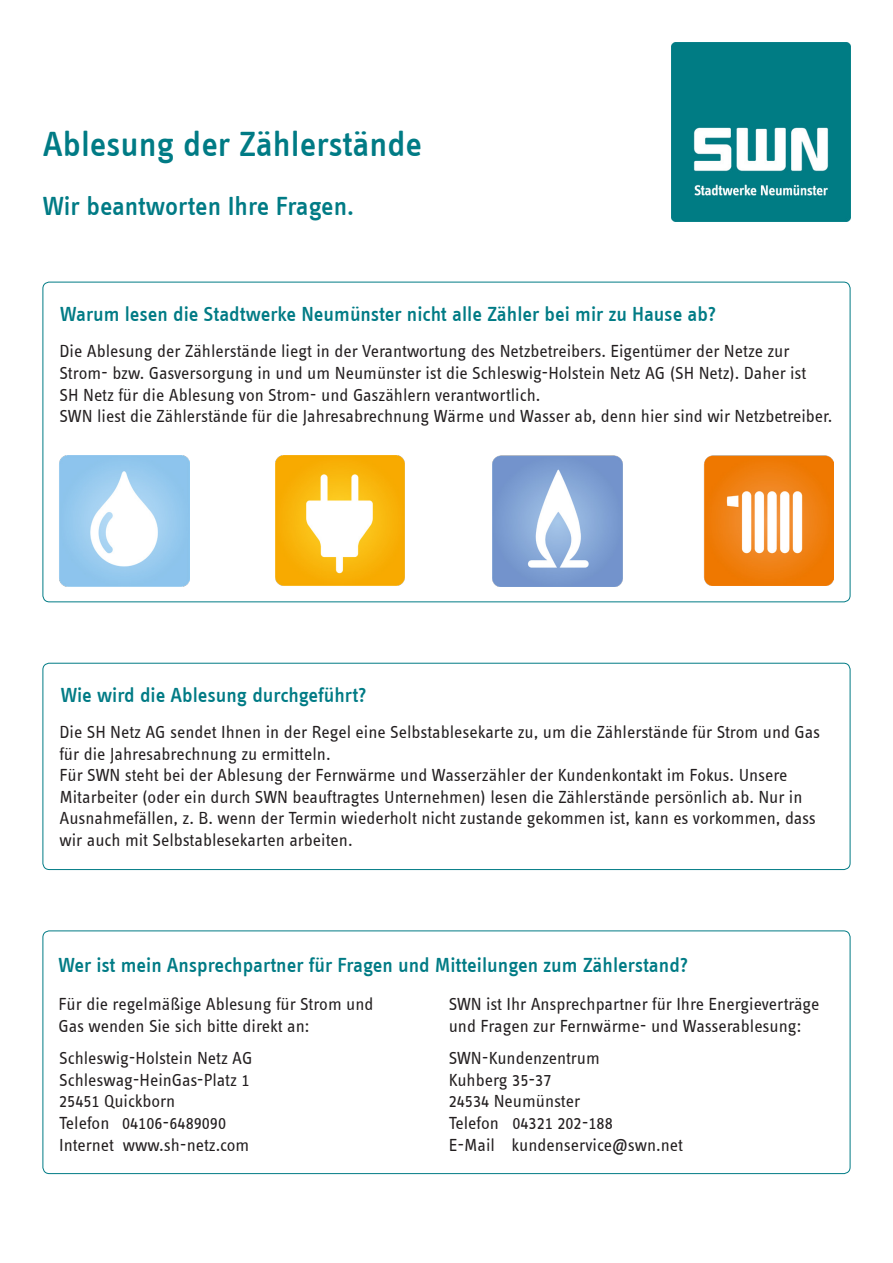
<style>
.page{position:relative;width:893px;height:1263px;background:#fff}
.page>*{position:absolute;margin:0;border:0;box-sizing:border-box;transform-origin:0 0}
.t1{font:36px "Info Text Medium Tf";color:#007b85}
.t2{font:27px "Info Text Medium Tf";color:#007b85}
.t3{font:21px "Info Text Medium Tf";color:#007b85}
.t4{font:18px/21.6px "Info Text Regular Tf";color:#231f20}
</style>
<div class="page">
<div style="left:43px;top:930px;width:807px;height:244px;border:1px solid #007b85;border-radius:7px"></div>
<div style="left:43px;top:663px;width:807px;height:207px;border:1px solid #007b85;border-radius:7px"></div>
<img style="left:672px;top:43px;width:178px;height:178px">
<img style="left:59px;top:456px;width:130px;height:131px">
<img style="left:275px;top:456px;width:130px;height:130px">
<img style="left:492px;top:455px;width:131px;height:131px">
<img style="left:704px;top:455px;width:130px;height:130px">
<p class="t1" style="left:43px;top:124px;width:381px">Ablesung der Zählerstände</p>
<p class="t2" style="left:43px;top:191px;width:313px">Wir beantworten Ihre Fragen.</p>
<p class="t3" style="left:60px;top:302px;width:658px">Warum lesen die Stadtwerke Neumünster nicht alle Zähler bei mir zu Hause ab?</p>
<p class="t4" style="left:60px;top:341px;width:774px">Die Ablesung der Zählerstände liegt in der Verantwortung des Netzbetreibers. Eigentümer der Netze zur Strom- bzw. Gasversorgung in und um Neumünster ist die Schleswig-Holstein Netz AG (SH Netz). Daher ist<br>SH Netz für die Ablesung von Strom- und Gaszählern verantwortlich.<br>SWN liest die Zählerstände für die Jahresabrechnung Wärme und Wasser ab, denn hier sind wir Netzbetreiber.</p>
<p class="t3" style="left:61px;top:683px;width:307px">Wie wird die Ablesung durchgeführt?</p>
<p class="t4" style="left:60px;top:721px;width:762px">Die SH Netz AG sendet Ihnen in der Regel eine Selbstablesekarte zu, um die Zählerstände für Strom und Gas für die Jahresabrechnung zu ermitteln.<br>Für SWN steht bei der Ablesung der Fernwärme und Wasserzähler der Kundenkontakt im Fokus. Unsere Mitarbeiter (oder ein durch SWN beauftragtes Unternehmen) lesen die Zählerstände persönlich ab. Nur in Ausnahmefällen, z. B. wenn der Termin wiederholt nicht zustande gekommen ist, kann es vorkommen, dass wir auch mit Selbstablesekarten arbeiten.</p>
<p class="t3" style="left:58px;top:953px;width:631px">Wer ist mein Ansprechpartner für Fragen und Mitteilungen zum Zählerstand?</p>
<p class="t4" style="left:58px;top:993px;width:317px">Für die regelmäßige Ablesung für Strom und<br>Gas wenden Sie sich bitte direkt an:</p>
<p class="t4" style="left:449px;top:993px;width:372px">SWN ist Ihr Ansprechpartner für Ihre Energieverträge und Fragen zur Fernwärme- und Wasserablesung:</p>
<p class="t4" style="left:59px;top:1047px;width:195px">Schleswig-Holstein Netz AG</p>
<p class="t4" style="left:59px;top:1069px;width:192px">Schleswag-HeinGas-Platz 1</p>
<p class="t4" style="left:59px;top:1090px;width:118px">25451 Quickborn</p>
<p class="t4" style="left:59px;top:1112px;width:168px">Telefon 04106-6489090</p>
<p class="t4" style="left:59px;top:1134px;width:192px">Internet www.sh-netz.com</p>
<p class="t4" style="left:449px;top:1047px;width:153px">SWN-Kundenzentrum</p>
<p class="t4" style="left:449px;top:1069px;width:104px">Kuhberg 35-37</p>
<p class="t4" style="left:449px;top:1090px;width:133px">24534 Neumünster</p>
<p class="t4" style="left:449px;top:1112px;width:166px">Telefon 04321 202-188</p>
<p class="t4" style="left:449px;top:1134px;width:236px">E-Mail kundenservice@swn.net</p>
</div>
